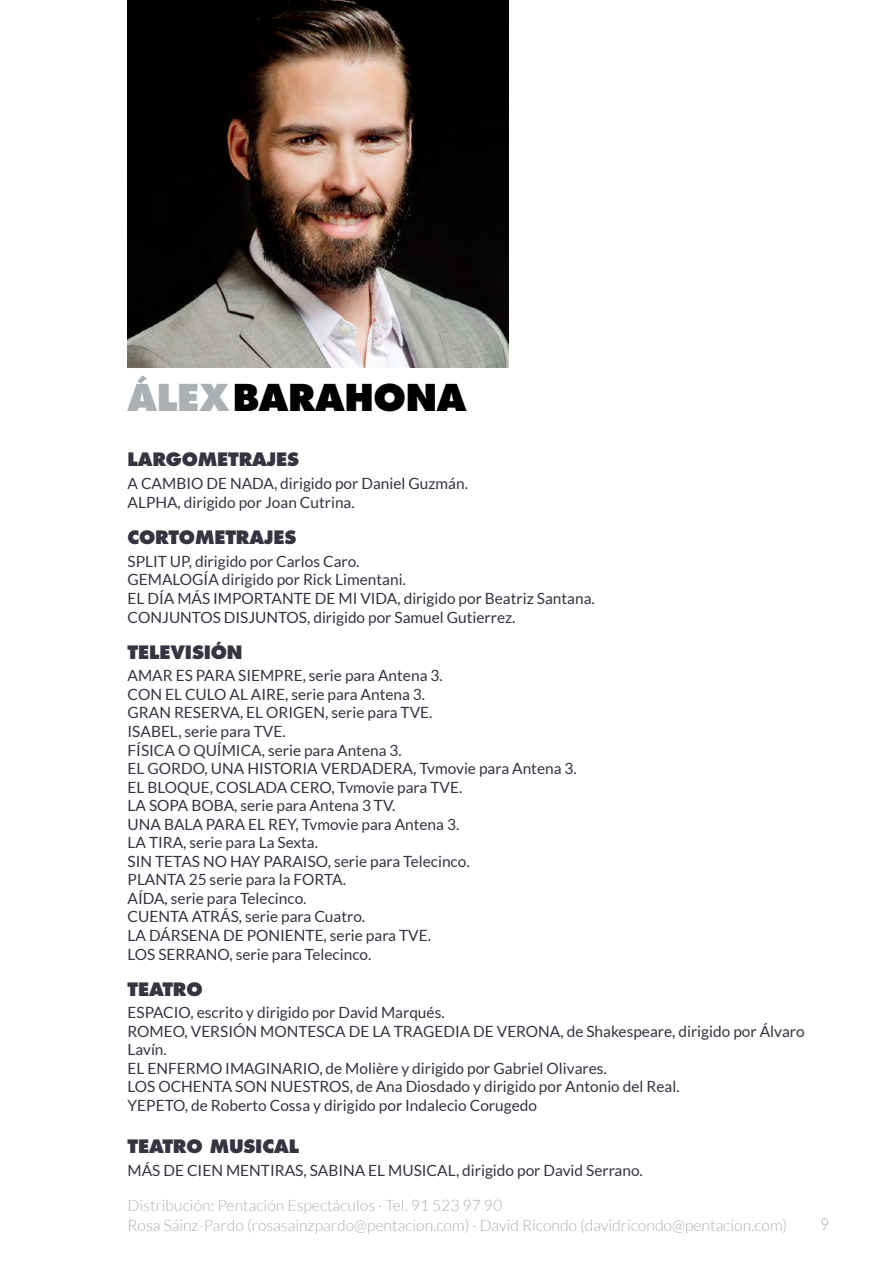
<style>
.page{position:relative;width:893px;height:1263px;background:#fff}
.page>*{position:absolute;margin:0;border:0;box-sizing:border-box;transform-origin:0 0}
.t1{font:800 36px "Futura";letter-spacing:-.01em;color:#000}
.t2{font:800 18px "Futura";letter-spacing:-.01em;color:#373341}
.t3{font:300 16.5px "Lato";color:#aab0b3;scale:.91 1}
.t4{font:300 15.75px/19.5px "Lato";color:#aab0b3}
.t5{font:15.45px/18.6px "Lato";color:#373341}
.s1{color:#aab0b3}
</style>
<div class="page">
<img style="left:128px;top:0;width:380px;height:367px">
<h1 class="t1" style="left:128px;top:376px;width:340px"><span class="s1">ÁLEX</span>BARAHONA</h1>
<p class="t2" style="left:128px;top:449px;width:14px">LAR</p>
<p class="t2" style="left:166px;top:449px;width:65px">GOMETRA</p>
<p class="t2" style="left:267px;top:449px;width:34px">JES</p>
<p class="t5" style="left:128px;top:474px;width:45px">A CAMBI</p>
<p class="t5" style="left:128px;top:474px;width:342px;text-indent:64px">O DE NADA, dirigido por Daniel Guzmán.<br>ALPHA, dirigido por Joan Cutrina.</p>
<p class="t2" style="left:128px;top:526px;width:100px">CORTOMETRA</p>
<p class="t2" style="left:264px;top:526px;width:34px">JES</p>
<p class="t5" style="left:128px;top:552px;width:469px">SPLIT UP, dirigido por Carlos Caro.<br>GEMALOGÍA dirigido por Rick Limentani.<br>EL DÍA MÁS IM PORTANTE DE MI VI DA, dirigido por Beatriz Santana.<br>CONJUNTOS DI SJUNTOS, dirigido por Samuel Gutierrez.</p>
<p class="t2" style="left:128px;top:641px;width:12px">TELE</p>
<p class="t2" style="left:170px;top:641px;width:74px">VISIÓN</p>
<p class="t5" style="left:128px;top:666px;width:451px">AMAR ES PARA SI EM PRE, serie para Antena 3.<br>CON EL CULO AL AIRE, serie para Antena 3.<br>GRAN RESERVA, EL ORI GEN , serie para TVE.<br>I SABEL, serie para TVE.<br>FÍSI CA O QUÍMI CA, serie para Antena 3.<br>EL GORDO, UNA HI STORIA VERDADERA, Tvmovie para Antena 3.<br>EL BLOQUE, COSLADA CERO, Tvmovie para TVE.<br>LA SOPA BOBA, serie para Antena 3 TV.<br>UNA BALA PARA EL REY, Tvmovie para Antena 3.<br>LA TIRA, serie para La Sexta.<br>SIN TETAS N O HAY PARAI SO, serie para Telecinco.<br>PLANTA 25 serie para la FORTA.<br>AÍDA, serie para Telecinco.<br>CUENTA ATRÁS, serie para Cuatro.<br>LA DÁRSENA DE PONI ENTE, serie para TVE.<br>LOS SERRAN O, serie para Telecinco.</p>
<p class="t2" style="left:128px;top:978px;width:13px">TEATR</p>
<p class="t2" style="left:186px;top:978px;width:18px">O</p>
<p class="t5" style="left:128px;top:1003px;width:679px">ESPACI O, escrito y dirigido por David M arqués.<br>ROM EO, VERSI ÓN M ONTESCA DE LA TRAGEDIA DE VERONA, de Shakespeare, dirigido por Álvaro Lavín.<br>EL ENFERMO IMAGINARI O, de Molière y dirigido por Gabriel Olivares.<br>LOS OCHENTA SON N UESTROS, de Ana Diosdado y dirigido por Antonio del Real.<br>YEPETO, de Roberto Cossa y dirigido por I ndalecio Corugedo</p>
<p class="t2" style="left:128px;top:1135px;width:13px">TEATR</p>
<p class="t2" style="left:186px;top:1135px;width:89px">O MUSICAL</p>
<p class="t5" style="left:128px;top:1161px;width:517px">MÁS DE CI EN M ENTIRAS, SABINA EL M USI CAL, dirigido por David Serrano.</p>
<p class="t4" style="left:128px;top:1196px;width:661px">Distribución: Pentación Espectáculos · Tel. 91 523 97 90<br>Rosa Sáinz-Pardo (rosasainzpardo@pentacion.com) · David Ricondo (davidricondo@pentacion.com)</p>
<p class="t3" style="left:820px;top:1215px;width:11px">9</p>
</div>
